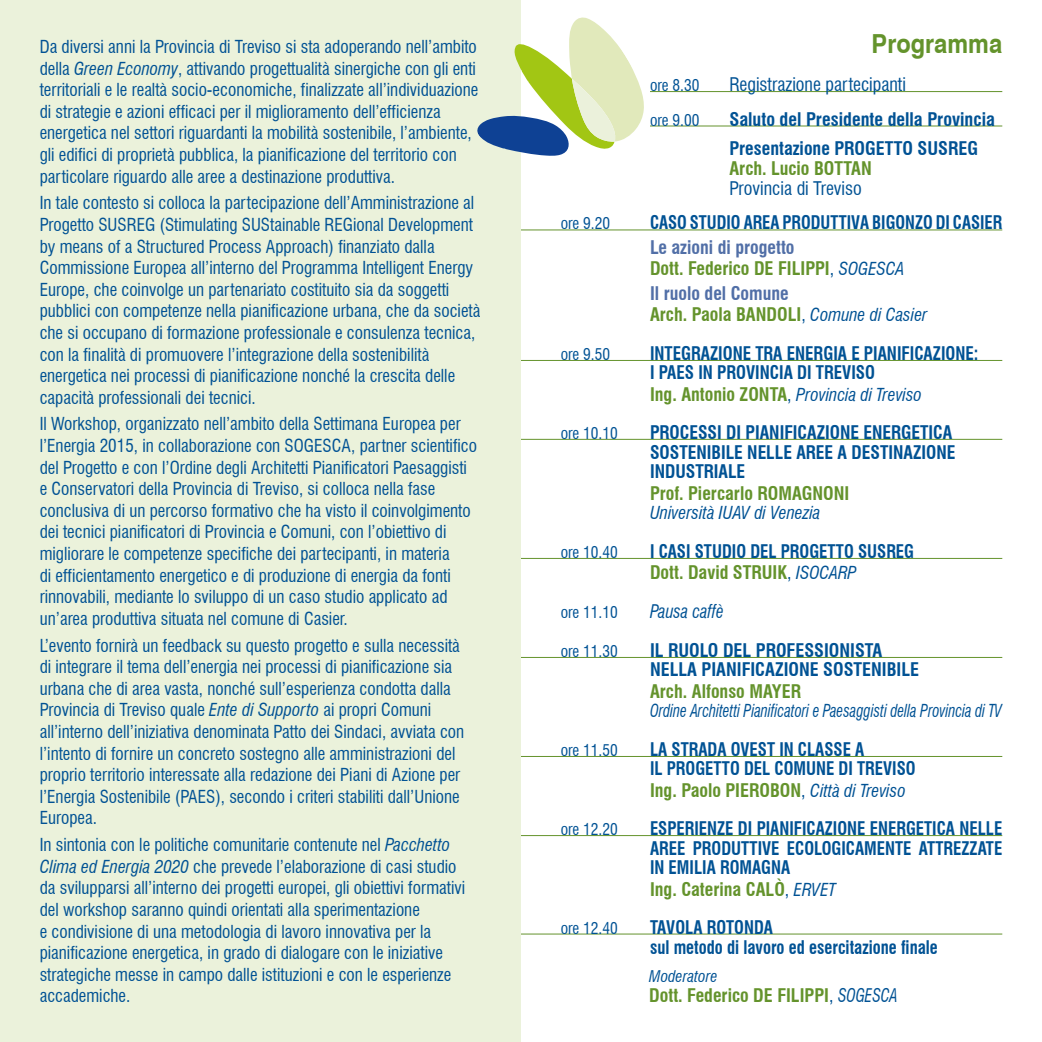
<style>
.page{position:relative;width:1042px;height:1042px;background:#fff}
.page>*{position:absolute;margin:0;border:0;box-sizing:border-box;transform-origin:0 0}
.t1{font:700 26.25px "Swiss 721 BT";color:#64932c;scale:.9 1}
.t2{font:700 condensed 18.38px/20.3px "Swiss 721 BT";color:#015294;scale:.91 1}
.t3{font:700 condensed 18.38px/21.2px "Swiss 721 BT";color:#64932c}
.t4{font:700 condensed 18.38px/19.8px "Swiss 721 BT";color:#015294}
.t5{font:700 condensed 18.38px/19.8px "Swiss 721 BT";color:#015294;scale:.95 1}
.t6{font:700 condensed 18.38px/19.8px "Swiss 721 BT";color:#015294;scale:.92 1}
.t7{font:condensed 18.38px "Swiss 721 BT";color:#015294}
.t8{font:700 condensed 18.38px "Swiss 721 BT";color:#015294;scale:.9 1}
.t9{font:italic condensed 18.38px "Swiss 721 BT";color:#015294;scale:.91 1}
.t10{font:italic condensed 18.38px "Swiss 721 BT";color:#015294;scale:.85 1}
.t11{font:700 condensed 18.38px "Swiss 721 BT";color:#516fa7}
.t12{font:condensed 17.5px/21.7px "Swiss 721 BT";color:#015294}
.t13{font:italic condensed 17.5px "Swiss 721 BT";color:#015294}
.t14{font:italic condensed 17.5px "Swiss 721 BT";color:#015294;scale:.84 1}
.t15{font:condensed 15.75px "Swiss 721 BT";color:#015294}
.t16{font:italic condensed 15.75px "Swiss 721 BT";color:#015294}
.s1{font-style:italic}
.s2{color:#516fa7}
.s3{font-weight:400;color:#015294}
.s4{font-weight:400;font-style:italic;font-size:17.5px;color:#015294}
.s5{font-weight:700;font-style:normal;font-size:18.38px;color:#64932c}
.s6{font-style:normal;font-size:18.38px}
.s7{color:#64932c}
.s8{font-weight:400}
.s9{font-weight:400;font-style:italic;font-size:17.5px}
.s10{font-weight:400;font-style:italic;color:#015294}
</style>
<div class="page">
<div style="left:0;top:0;width:521px;height:1042px;background:#ebf2db"></div>
<svg style="left:477px;top:17px;width:167px;height:139px"></svg>
<hr style="left:521px;top:230px;width:481px;height:1px;background:#64932c">
<hr style="left:650px;top:126px;width:352px;height:1px;background:#64932c">
<hr style="left:650px;top:91px;width:352px;height:1px;background:#64932c">
<hr style="left:521px;top:360px;width:481px;height:1px;background:#64932c">
<hr style="left:521px;top:439px;width:481px;height:1px;background:#64932c">
<hr style="left:521px;top:558px;width:481px;height:1px;background:#64932c">
<hr style="left:521px;top:657px;width:481px;height:1px;background:#64932c">
<hr style="left:521px;top:756px;width:481px;height:1px;background:#64932c">
<hr style="left:521px;top:835px;width:481px;height:1px;background:#64932c">
<hr style="left:521px;top:934px;width:481px;height:1px;background:#64932c">
<p class="t12" style="left:40px;top:36px;width:440px">Da diversi anni la Provincia di Treviso si sta adoperando nell’ambito della <span class="s1">Green Economy</span>, attivando progettualità sinergiche con gli enti territoriali e le realtà socio-economiche, finalizzate all’individuazione di strategie e azioni efficaci per il miglioramento dell’efficienza energetica nel settori riguardanti la mobilità sostenibile, l’ambiente, gli edifici di proprietà pubblica, la pianificazione del territorio con particolare riguardo alle aree a destinazione produttiva.</p>
<p class="t12" style="left:40px;top:192px;width:442px">In tale contesto si colloca la partecipazione dell’Amministrazione al Progetto SUSREG (Stimulating SUStainable REGional Development by means of a Structured Process Approach) finanziato dalla Commissione Europea all’interno del Programma Intelligent Energy Europe, che coinvolge un partenariato costituito sia da soggetti pubblici con competenze nella pianificazione urbana, che da società che si occupano di formazione professionale e consulenza tecnica, con la finalità di promuovere l’integrazione della sostenibilità energetica nei processi di pianificazione nonché la crescita delle capacità professionali dei tecnici.</p>
<p class="t12" style="left:40px;top:413px;width:422px">Il Workshop, organizzato nell’ambito della Settimana Europea per l’Energia 2015, in collaborazione con Sogesca</p>
<p class="t12" style="left:40px;top:435px;width:439px;text-indent:311px">, partner scientifico del Progetto e con l’Ordine degli Architetti Pianificatori Paesaggisti e Conservatori della Provincia di Treviso, si colloca nella fase conclusiva di un percorso formativo che ha visto il coinvolgimento dei tecnici pianificatori di Provincia e Comuni, con l’obiettivo di migliorare le competenze specifiche dei partecipanti, in materia<br>di efficientamento energetico e di produzione di energia da fonti rinnovabili, mediante lo sviluppo di un caso studio applicato ad un’area produttiva situata nel comune di Casier.</p>
<p class="t12" style="left:40px;top:634px;width:426px">L’evento fornirà un feedback su questo progetto e sulla necessità di integrare il tema dell’energia nei processi di pianificazione sia urbana che di area vasta, nonché sull’esperienza condotta dalla Provincia di Treviso quale <span class="s1">Ente di Supporto</span> ai propri Comuni all’interno dell’iniziativa denominata Patto dei Sindaci, avviata con l’intento di fornire un concreto sostegno alle amministrazioni del proprio territorio interessate alla redazione dei Piani di Azione per l’Energia Sostenibile (PAES), secondo i criteri stabiliti dall’Unione Europea.</p>
<p class="t12" style="left:40px;top:834px;width:427px">In sintonia con le politiche comunitarie contenute nel <span class="s1">Pacchetto Clima ed Energia 2020</span> che prevede l’elaborazione di casi studio da svilupparsi all’interno dei progetti europei, gli obiettivi formativi del workshop saranno quindi orientati alla sperimentazione<br>e condivisione di una metodologia di lavoro innovativa per la pianificazione energetica, in grado di dialogare con le iniziative strategiche messe in campo dalle istituzioni e con le esperienze accademiche.</p>
<h1 class="t1" style="left:871px;top:28px;width:147px">Programma</h1>
<p class="t15" style="left:650px;top:76px;width:51px">ore 8.30</p>
<p class="t7" style="left:729px;top:73px;width:178px">Registrazione partecipanti</p>
<p class="t15" style="left:650px;top:110px;width:51px">ore 9.00</p>
<p class="t4" style="left:729px;top:109px;width:267px">SALUTO DEL PRESIDENTE DELLA PROVINCIA</p>
<p class="t4" style="left:650px;top:139px;width:46px">P</p>
<p class="t4" style="left:739px;top:139px;width:240px">RESENTAZIONE PROGETTO SUSREG</p>
<p class="t3" style="left:729px;top:158px;width:144px">ARCH. LUCIO BOTTAN</p>
<p class="t7" style="left:729px;top:177px;width:134px">Provincia di Treviso</p>
<p class="t15" style="left:561px;top:214px;width:51px">ore 9.20</p>
<p class="t8" style="left:650px;top:212px;width:393px">CASO STUDIO AREA PRODUTTIVA BIGONZO DI CASIER</p>
<p class="t11" style="left:561px;top:236px;width:50px">L</p>
<p class="t3" style="left:650px;top:237px;width:219px;text-indent:8px"><span class="s2">E AZIONI DI PROGETTO<br></span>DOTT. FEDERICO DE FILIPPI<span class="s3">,</span> <span class="s4">Sogesc</span></p>
<p class="t13" style="left:895px;top:259px;width:10px">a</p>
<p class="t3" style="left:650px;top:283px;width:280px"><span class="s2">IL RUOLO DEL COMUNE<br></span>ARCH. PAOLA BANDOLI<span class="s3">,</span> <span class="s4">Comune di Casier</span></p>
<p class="t15" style="left:561px;top:344px;width:51px">ore 9.50</p>
<p class="t6" style="left:650px;top:343px;width:359px">INTEGRAZIONE TRA ENERGIA E PIANIFICAZIONE:<br>I PAES IN PROVINCIA DI TREVISO</p>
<p class="t13" style="left:650px;top:384px;width:273px"><span class="s5">ING. ANTONIO ZONTA</span><span class="s6">,</span> Provincia di Treviso</p>
<p class="t15" style="left:561px;top:424px;width:59px">ore 10.10</p>
<p class="t5" style="left:650px;top:422px;width:323px">PROCESSI DI PIANIFICAZIONE ENERGETICA<br>SOSTENIBILE NELLE AREE A DESTINAZIONE<br>INDUSTRIALE</p>
<p class="t3" style="left:650px;top:482px;width:201px">PROF. PIERCARLO ROMAGNONI</p>
<p class="t13" style="left:650px;top:502px;width:172px">Università IUAV di Venezia</p>
<p class="t15" style="left:561px;top:542px;width:59px">ore 10.40</p>
<p class="t2" style="left:650px;top:540px;width:292px;line-height:21.3px">I CASI STUDIO DEL PROGETTO SUSREG<br><span class="s7">DOTT. DAVID STRUIK</span><span class="s8">,</span> <span class="s9">Isocarp</span></p>
<p class="t15" style="left:561px;top:603px;width:59px">ore 11.10</p>
<p class="t9" style="left:650px;top:601px;width:83px">Pausa caffè</p>
<p class="t15" style="left:561px;top:641px;width:59px">ore 11.30</p>
<p class="t4" style="left:650px;top:640px;width:271px">IL RUOLO DEL PROFESSIONISTA<br>NELLA PIANIFICAZIONE SOSTENIBILE</p>
<p class="t3" style="left:650px;top:680px;width:152px">ARCH. ALFONSO MAYER</p>
<p class="t14" style="left:650px;top:700px;width:421px">Ordine Architetti Pianificatori e Paesaggisti della Provincia di TV</p>
<p class="t15" style="left:561px;top:740px;width:59px">ore 11.50</p>
<p class="t2" style="left:650px;top:739px;width:65px">LA STRADA</p>
<p class="t2" style="left:650px;top:738px;width:293px;text-indent:81px">OVEST IN CLASSE A<br>IL PROGETTO DEL COMUNE DI TREVISO<br><span class="s7">ING. PAOLO PIEROBON</span><span class="s8">,</span> <span class="s9">Città di Treviso</span></p>
<p class="t15" style="left:561px;top:819px;width:59px">ore 12.20</p>
<p class="t2" style="left:650px;top:818px;width:389px">ESPERIENZE DI PIANIFICAZIONE ENERGETICA NELLE AREE PRODUTTIVE ECOLOGICAMENTE ATTREZZATE IN EMILIA ROMAGNA<br><span class="s7">ING. CATERINA CALÒ</span><span class="s8">,</span> <span class="s9">Ervet</span></p>
<p class="t15" style="left:561px;top:918px;width:59px">ore 12.40</p>
<p class="t2" style="left:650px;top:917px;width:318px;line-height:19.8px">TAVOLA ROTONDA<br>SUL METODO DI LAVORO ED ESERCITAZIONE FINALE</p>
<p class="t16" style="left:649px;top:967px;width:70px">Moderatore</p>
<p class="t3" style="left:649px;top:985px;width:216px">DOTT. FEDERICO DE FILIPPI<span class="s3">,</span> <span class="s10">Sogesc</span></p>
<p class="t10" style="left:889px;top:984px;width:11px">a</p>
</div>
